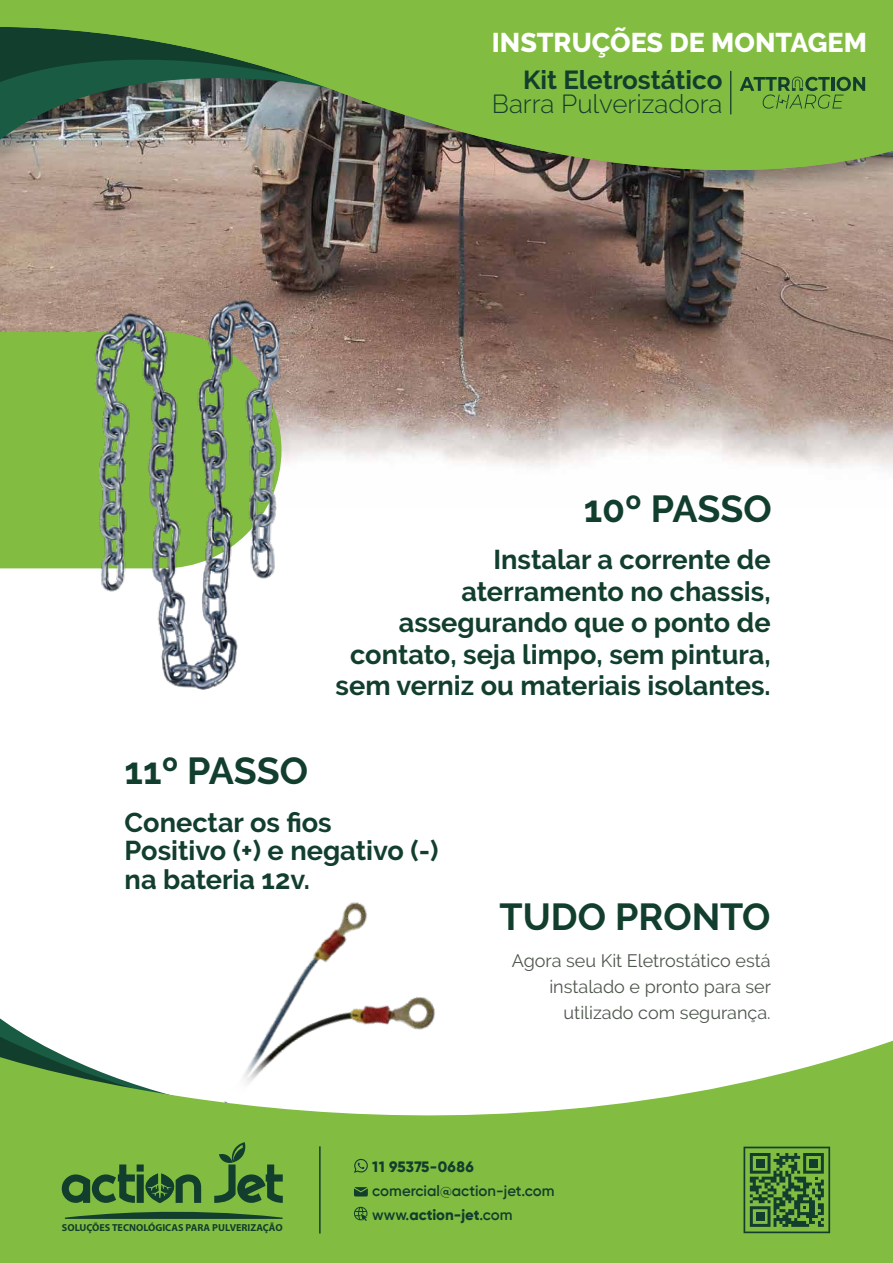
<style>
.page{position:relative;width:893px;height:1263px;background:#fff}
.page>*{position:absolute;margin:0;border:0;box-sizing:border-box;transform-origin:0 0}
.t1{font:700 37.5px "Raleway";color:#123f2d}
.t2{font:700 27.15px/31.5px "Raleway";color:#123f2d}
.t3{font:800 27px "Raleway";color:#fff}
.t4{font:300 25.95px "Raleway";color:#123f2d}
.t5{font:700 25.95px "Raleway";color:#123f2d}
.t6{font:18px/26.2px "Raleway";color:#4e574d;text-align:right}
.t7{font:600 15px/24px "Gilroy";color:#123f2d}
.t8{font:800 15px "Gilroy";letter-spacing:.025em;color:#123f2d}
.t9{font:700 10.2px "Myriad Pro";color:#123f2d}
.s1{font-weight:800}
</style>
<div class="page">
<img style="left:280px;top:902px;width:155px;height:107px">
<img style="left:0;top:226px;width:893px;height:242px">
<svg style="left:0;top:0;width:893px;height:226px;background:#7b9655"></svg>
<svg style="left:0;top:1009px;width:435px;height:22px"></svg>
<svg style="left:0;top:1031px;width:312px;height:5px"></svg>
<svg style="left:0;top:1036px;width:893px;height:227px;fill:#82bd41"></svg>
<img style="left:0;top:299px;width:383px;height:391px">
<hr style="left:730px;top:71px;width:1px;height:43px;background:#123f2d">
<svg style="left:740px;top:77px;width:125px;height:32px;background:#669d3b"></svg>
<svg style="left:62px;top:1142px;width:221px;height:77px;background:#60973b"></svg>
<hr style="left:319px;top:1146px;width:2px;height:87px;background:#123f2d">
<svg style="left:743px;top:1146px;width:87px;height:87px;background:#4f8437"></svg>
<div style="left:756px;top:1159px;width:9px;height:9px;background:#123f2d"></div>
<div style="left:809px;top:1159px;width:9px;height:9px;background:#123f2d"></div>
<div style="left:756px;top:1212px;width:9px;height:9px;background:#123f2d"></div>
<svg style="left:354px;top:1159px;width:14px;height:14px"></svg>
<svg style="left:354px;top:1187px;width:14px;height:9px"></svg>
<svg style="left:354px;top:1207px;width:13px;height:14px"></svg>
<p class="t3" style="left:492px;top:27px;width:377px">INSTRUÇÕES DE MONTAGEM</p>
<p class="t5" style="left:523px;top:65px;width:201px">Kit Eletrostático</p>
<p class="t4" style="left:492px;top:89px;width:232px">Barra Pulverizadora</p>
<h1 class="t1" style="left:584px;top:488px;width:189px">10º PASSO</h1>
<p class="t2" style="left:336px;top:544px;width:437px;text-align:right">Instalar a corrente de aterramento no chassis, assegurando que o ponto de contato, seja limpo, sem pintura, sem verniz ou materiais isolantes.</p>
<h1 class="t1" style="left:125px;top:750px;width:185px">11º PASSO</h1>
<p class="t2" style="left:125px;top:808px;width:315px;line-height:28.5px">Conectar os fios<br>Positivo (+) e negativo (-) na bateria 12v.</p>
<h1 class="t1" style="left:499px;top:895px;width:273px">TUDO PRONTO</h1>
<p class="t6" style="left:512px;top:947px;width:261px">Agora seu Kit Eletrostático está instalado e pronto para ser utilizado com segurança.</p>
<p class="t9" style="left:62px;top:1221px;width:222px">SOLUÇÕES TECNOLÓGICAS PARA PULVERIZAÇÃO</p>
<p class="t8" style="left:372px;top:1157px;width:103px">11 95375-0686</p>
<p class="t7" style="left:372px;top:1178px;width:184px">comercial@action-jet.com www.<span class="s1">action-jet</span>.com</p>
</div>
